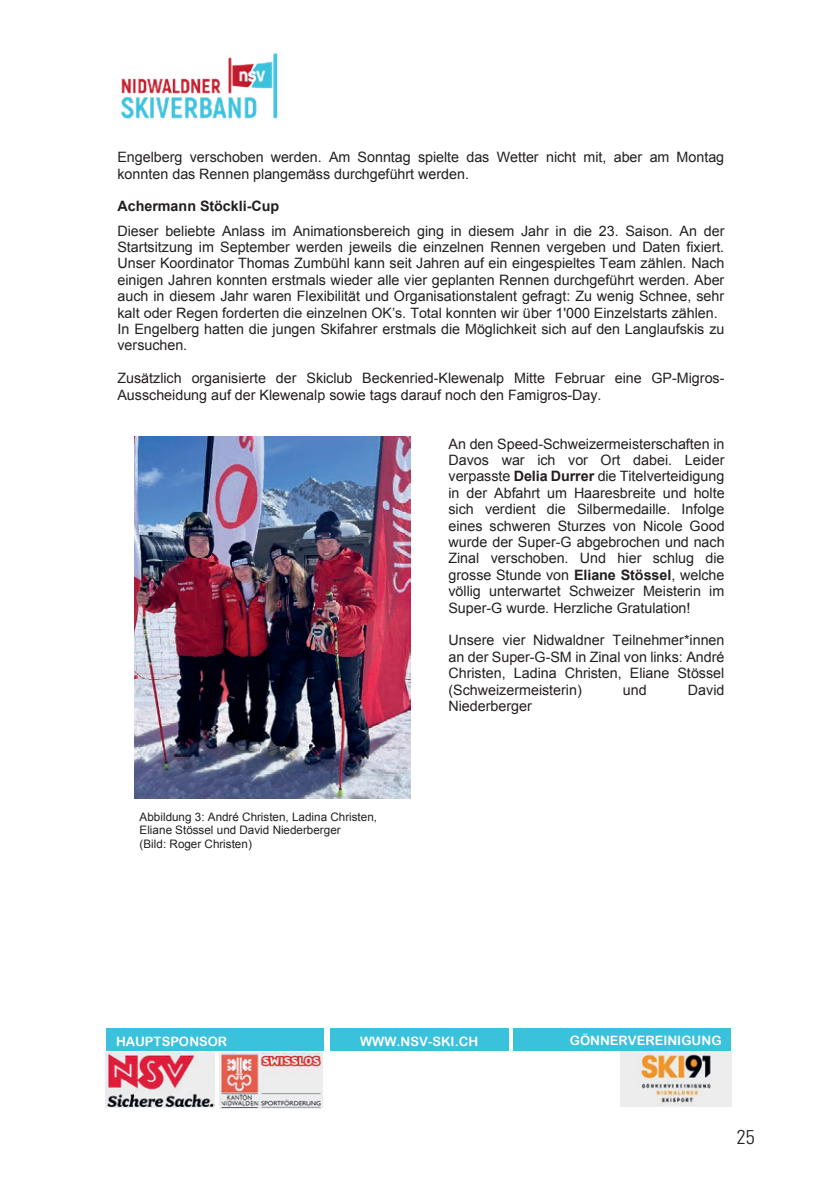
<style>
.page{position:relative;width:840px;height:1191px;background:#fff}
.page>*{position:absolute;margin:0;border:0;box-sizing:border-box;transform-origin:0 0}
.t1{font:300 condensed 20px "Univers LT Pro";color:#231f20}
.t2{font:14.4px/16.4px "Arial";color:#231f20}
.t3{font:700 14.4px "Arial";color:#231f20}
.t4{font:13px "Arial Rounded MT Bold";color:#fff}
.t5{font:11.6px/13.4px "Arial";letter-spacing:.005em;color:#231f20}
.s1{font-weight:700}
</style>
<div class="page">
<img style="left:121px;top:53px;width:157px;height:66px">
<div style="left:106px;top:1028px;width:218px;height:23px;background:#3ac2dc"></div>
<div style="left:330px;top:1028px;width:178px;height:23px;background:#3ac2dc"></div>
<div style="left:513px;top:1027px;width:218px;height:23px;background:#3ac2dc"></div>
<img style="left:620px;top:1051px;width:110px;height:55px">
<img style="left:106px;top:1052px;width:109px;height:55px">
<img style="left:219px;top:1053px;width:104px;height:55px">
<img style="left:134px;top:436px;width:276px;height:363px">
<p class="t2" style="left:117px;top:149px;width:608px">Engelberg verschoben werden. Am Sonntag spielte das Wetter nicht mit, aber am Montag konnten das Rennen plangemäss durchgeführt werden.</p>
<p class="t3" style="left:117px;top:197px;width:163px">Achermann Stöckli-Cup</p>
<p class="t2" style="left:117px;top:222px;width:608px">Dieser beliebte Anlass im Animationsbereich ging in diesem Jahr in die 23. Saison. An der Startsitzung im September werden jeweils die einzelnen Rennen vergeben und Daten fixiert.<br>Unser Koordinator Thomas Zumbühl kann seit Jahren auf ein eingespieltes Team zählen. Nach einigen Jahren konnten erstmals wieder alle vier geplanten Rennen durchgeführt werden. Aber auch in diesem Jahr waren Flexibilität und Organisationstalent gefragt: Zu wenig Schnee, sehr kalt oder Regen forderten die einzelnen OK’s. Total konnten wir über 1'000 Einzelstarts zählen.<br>In Engelberg hatten die jungen Skifahrer erstmals die Möglichkeit sich auf den Langlaufskis zu versuchen.</p>
<p class="t2" style="left:117px;top:370px;width:608px">Zusätzlich organisierte der Skiclub Beckenried-Klewenalp Mitte Februar eine GP-Migros-<br>Ausscheidung auf der Klewenalp sowie tags darauf noch den Famigros-Day.</p>
<p class="t2" style="left:448px;top:435px;width:277px;text-align:justify">An den Speed-Schweizermeisterschaften in Davos war ich vor Ort dabei. Leider verpasste <span class="s1">Delia Durrer</span> die Titelverteidigung in der Abfahrt um Haaresbreite und holte sich verdient die Silbermedaille. Infolge eines schweren Sturzes von Nicole Good wurde der Super-G abgebrochen und nach Zinal verschoben. Und hier schlug die grosse Stunde von <span class="s1">Eliane Stössel</span>, welche völlig unterwartet Schweizer Meisterin im Super-G wurde. Herzliche Gratulation!</p>
<p class="t2" style="left:448px;top:632px;width:277px;text-align:justify">Unsere vier Nidwaldner Teilnehmer*innen an der Super-G-SM in Zinal von links: André Christen, Ladina Christen, Eliane Stössel (Schweizermeisterin)</p>
<p class="t2" style="left:622px;top:681px;width:25px">und</p>
<p class="t2" style="left:687px;top:681px;width:38px">David</p>
<p class="t5" style="left:139px;top:810px;width:239px">Abbildung 3: André Christen, Ladina Christen,<br>Eliane Stössel und David Niederberger<br>(Bild: Roger Christen)</p>
<p class="t2" style="left:448px;top:698px;width:85px">Niederberger</p>
<p class="t4" style="left:116px;top:1033px;width:113px">HAUPTSPONSOR</p>
<p class="t4" style="left:360px;top:1033px;width:119px">WWW.NSV-SKI.CH</p>
<p class="t4" style="left:569px;top:1033px;width:153px">GÖNNERVEREINIGUNG</p>
<h1 class="t1" style="left:736px;top:1123px;width:20px">25</h1>
</div>
